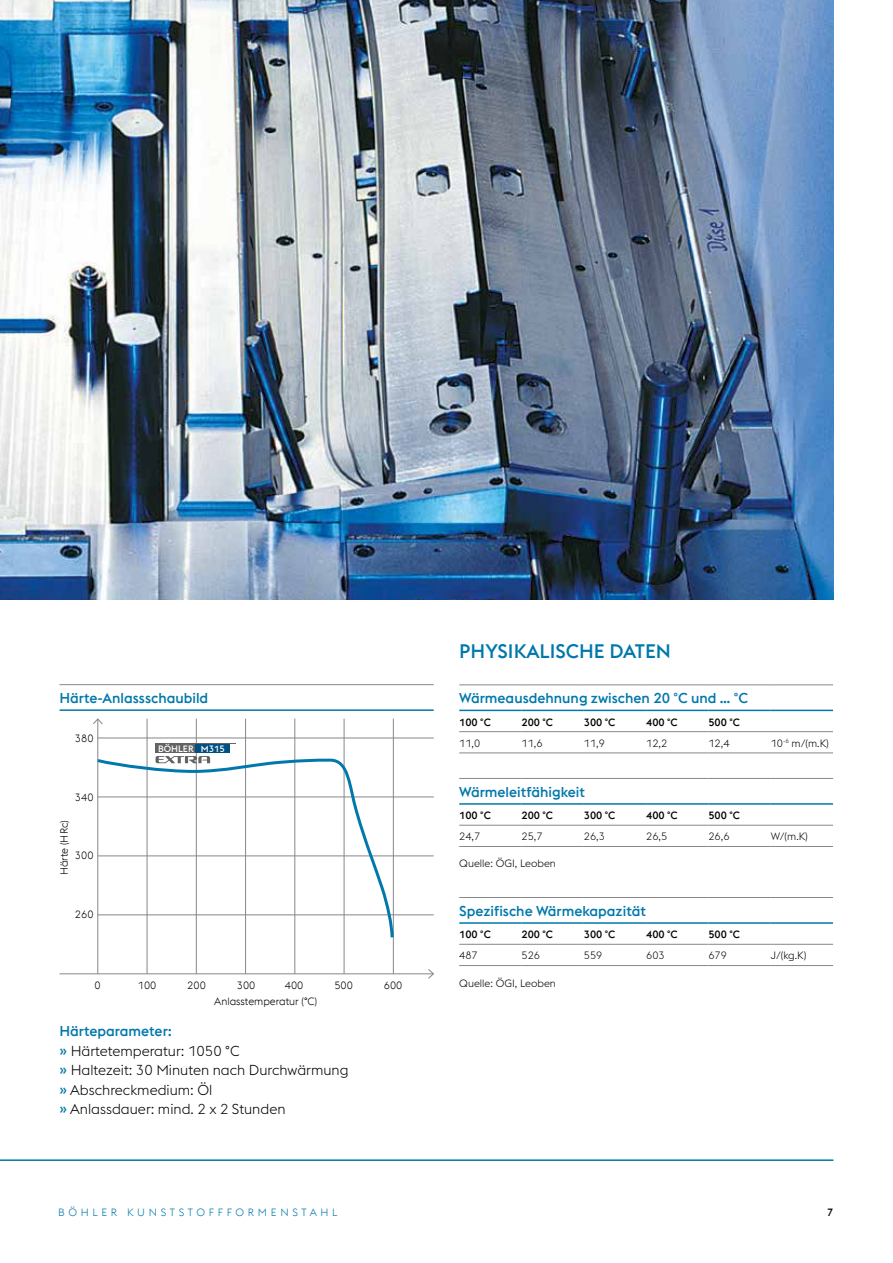
<style>
.page{position:relative;width:893px;height:1263px;background:#fff}
.page>*{position:absolute;margin:0;border:0;box-sizing:border-box;transform-origin:0 0}
.t1{font:500 19.5px "voestalpine";color:#0078ab}
.t2{font:300 14.25px/19.5px "voestalpine";color:#000}
.t3{font:500 14.25px "voestalpine";color:#0078ab}
.t4{font:300 10.5px "voestalpine";color:#000}
.t5{font:500 10.5px "voestalpine";color:#000}
.t6{font:300 10.5px "voestalpine";color:#000}
.t7{font:300 10.5px "voestalpine";letter-spacing:.35em;color:#0078ab}
.t8{font:500 9.15px "voestalpine";color:#fff}
.s1{font-weight:500;color:#0078ab}
</style>
<div class="page">
<hr style="left:0;top:1159px;width:833px;height:2px;background:#0078ab">
<img style="left:0;top:0;width:833px;height:600px">
<hr style="left:98px;top:719px;width:1px;height:255px;background:#878787">
<svg style="left:93px;top:718px;width:10px;height:6px"></svg>
<hr style="left:60px;top:973px;width:373px;height:1px;background:#878787">
<svg style="left:428px;top:969px;width:6px;height:10px"></svg>
<hr style="left:147px;top:719px;width:1px;height:255px;background:#878787">
<hr style="left:196px;top:719px;width:1px;height:255px;background:#878787">
<hr style="left:245px;top:719px;width:1px;height:255px;background:#878787">
<hr style="left:344px;top:719px;width:1px;height:255px;background:#878787">
<hr style="left:295px;top:719px;width:1px;height:255px;background:#878787">
<hr style="left:393px;top:719px;width:1px;height:255px;background:#878787">
<hr style="left:98px;top:738px;width:336px;height:1px;background:#878787">
<hr style="left:98px;top:797px;width:336px;height:1px;background:#878787">
<hr style="left:98px;top:914px;width:336px;height:1px;background:#878787">
<hr style="left:98px;top:856px;width:336px;height:1px;background:#878787">
<hr style="left:60px;top:709px;width:374px;height:2px;background:#0078ab">
<hr style="left:60px;top:684px;width:374px;height:1px;background:#878787">
<hr style="left:459px;top:710px;width:63px;height:1px;background:#0078ab">
<hr style="left:522px;top:710px;width:62px;height:1px;background:#0078ab">
<hr style="left:584px;top:710px;width:62px;height:1px;background:#0078ab">
<hr style="left:646px;top:710px;width:62px;height:1px;background:#0078ab">
<hr style="left:708px;top:710px;width:63px;height:1px;background:#0078ab">
<hr style="left:771px;top:710px;width:62px;height:1px;background:#0078ab">
<hr style="left:459px;top:731px;width:63px;height:1px;background:#878787">
<hr style="left:522px;top:731px;width:62px;height:1px;background:#878787">
<hr style="left:584px;top:731px;width:62px;height:1px;background:#878787">
<hr style="left:646px;top:731px;width:62px;height:1px;background:#878787">
<hr style="left:708px;top:731px;width:63px;height:1px;background:#878787">
<hr style="left:771px;top:731px;width:62px;height:1px;background:#878787">
<hr style="left:459px;top:753px;width:63px;height:1px;background:#878787">
<hr style="left:522px;top:753px;width:62px;height:1px;background:#878787">
<hr style="left:584px;top:753px;width:62px;height:1px;background:#878787">
<hr style="left:646px;top:753px;width:62px;height:1px;background:#878787">
<hr style="left:708px;top:753px;width:63px;height:1px;background:#878787">
<hr style="left:771px;top:753px;width:62px;height:1px;background:#878787">
<hr style="left:459px;top:685px;width:63px;height:1px;background:#878787">
<hr style="left:522px;top:685px;width:62px;height:1px;background:#878787">
<hr style="left:584px;top:685px;width:62px;height:1px;background:#878787">
<hr style="left:646px;top:685px;width:62px;height:1px;background:#878787">
<hr style="left:708px;top:685px;width:63px;height:1px;background:#878787">
<hr style="left:771px;top:685px;width:62px;height:1px;background:#878787">
<hr style="left:459px;top:803px;width:63px;height:2px;background:#0078ab">
<hr style="left:522px;top:803px;width:62px;height:2px;background:#0078ab">
<hr style="left:584px;top:803px;width:62px;height:2px;background:#0078ab">
<hr style="left:646px;top:803px;width:62px;height:2px;background:#0078ab">
<hr style="left:708px;top:803px;width:63px;height:2px;background:#0078ab">
<hr style="left:771px;top:803px;width:62px;height:2px;background:#0078ab">
<hr style="left:459px;top:825px;width:63px;height:1px;background:#878787">
<hr style="left:522px;top:825px;width:62px;height:1px;background:#878787">
<hr style="left:584px;top:825px;width:62px;height:1px;background:#878787">
<hr style="left:646px;top:825px;width:62px;height:1px;background:#878787">
<hr style="left:708px;top:825px;width:63px;height:1px;background:#878787">
<hr style="left:771px;top:825px;width:62px;height:1px;background:#878787">
<hr style="left:459px;top:846px;width:63px;height:1px;background:#878787">
<hr style="left:522px;top:846px;width:62px;height:1px;background:#878787">
<hr style="left:584px;top:846px;width:62px;height:1px;background:#878787">
<hr style="left:646px;top:846px;width:62px;height:1px;background:#878787">
<hr style="left:708px;top:846px;width:63px;height:1px;background:#878787">
<hr style="left:771px;top:846px;width:62px;height:1px;background:#878787">
<hr style="left:459px;top:778px;width:63px;height:1px;background:#878787">
<hr style="left:522px;top:778px;width:62px;height:1px;background:#878787">
<hr style="left:584px;top:778px;width:62px;height:1px;background:#878787">
<hr style="left:646px;top:778px;width:62px;height:1px;background:#878787">
<hr style="left:708px;top:778px;width:63px;height:1px;background:#878787">
<hr style="left:771px;top:778px;width:62px;height:1px;background:#878787">
<hr style="left:459px;top:922px;width:63px;height:2px;background:#0078ab">
<hr style="left:522px;top:922px;width:62px;height:2px;background:#0078ab">
<hr style="left:584px;top:922px;width:62px;height:2px;background:#0078ab">
<hr style="left:646px;top:922px;width:62px;height:2px;background:#0078ab">
<hr style="left:708px;top:922px;width:63px;height:2px;background:#0078ab">
<hr style="left:771px;top:922px;width:62px;height:2px;background:#0078ab">
<hr style="left:459px;top:944px;width:63px;height:1px;background:#878787">
<hr style="left:522px;top:944px;width:62px;height:1px;background:#878787">
<hr style="left:584px;top:944px;width:62px;height:1px;background:#878787">
<hr style="left:646px;top:944px;width:62px;height:1px;background:#878787">
<hr style="left:708px;top:944px;width:63px;height:1px;background:#878787">
<hr style="left:771px;top:944px;width:62px;height:1px;background:#878787">
<hr style="left:459px;top:965px;width:63px;height:1px;background:#878787">
<hr style="left:522px;top:965px;width:62px;height:1px;background:#878787">
<hr style="left:584px;top:965px;width:62px;height:1px;background:#878787">
<hr style="left:646px;top:965px;width:62px;height:1px;background:#878787">
<hr style="left:708px;top:965px;width:63px;height:1px;background:#878787">
<hr style="left:771px;top:965px;width:62px;height:1px;background:#878787">
<hr style="left:459px;top:897px;width:63px;height:1px;background:#878787">
<hr style="left:522px;top:897px;width:62px;height:1px;background:#878787">
<hr style="left:584px;top:897px;width:62px;height:1px;background:#878787">
<hr style="left:646px;top:897px;width:62px;height:1px;background:#878787">
<hr style="left:708px;top:897px;width:63px;height:1px;background:#878787">
<hr style="left:771px;top:897px;width:62px;height:1px;background:#878787">
<div style="left:155px;top:743px;width:81px;height:10px;background:#646363"></div>
<div style="left:195px;top:744px;width:35px;height:9px;background:#005081"></div>
<div style="left:230px;top:744px;width:5px;height:9px;background:#fff"></div>
<svg style="left:156px;top:756px;width:54px;height:1px"></svg>
<svg style="left:97px;top:757px;width:298px;height:183px"></svg>
<p class="t3" style="left:60px;top:689px;width:150px">Härte-Anlassschaubild</p>
<p class="t6" style="left:75px;top:732px;width:20px">380</p>
<p class="t6" style="left:75px;top:791px;width:20px">340</p>
<p class="t6" style="left:58px;top:875px;width:56px;rotate:-90deg">Härte (HRc)</p>
<p class="t6" style="left:75px;top:849px;width:20px">300</p>
<p class="t6" style="left:75px;top:908px;width:20px">260</p>
<p class="t8" style="left:158px;top:743px;width:68px">BÖHLER M315</p>
<p class="t6" style="left:95px;top:979px;width:8px">0</p>
<p class="t6" style="left:138px;top:979px;width:20px">100</p>
<p class="t6" style="left:187px;top:979px;width:20px">200</p>
<p class="t6" style="left:237px;top:979px;width:20px">300</p>
<p class="t6" style="left:285px;top:979px;width:20px">400</p>
<p class="t6" style="left:334px;top:979px;width:20px">500</p>
<p class="t6" style="left:384px;top:979px;width:20px">600</p>
<p class="t6" style="left:214px;top:995px;width:104px">Anlasstemperatur (°C)</p>
<p class="t2" style="left:60px;top:1021px;width:290px"><span class="s1">Härteparameter:<br>»</span> Härtetemperatur: 1050 °C<br><span class="s1">»</span> Haltezeit: 30 Minuten nach Durchwärmung <span class="s1">»</span> Abschreckmedium: Öl<br><span class="s1">»</span> Anlassdauer: mind. 2 x 2 Stunden</p>
<h1 class="t1" style="left:459px;top:639px;width:213px">PHYSIKALISCHE DATEN</h1>
<p class="t3" style="left:459px;top:689px;width:290px">Wärmeausdehnung zwischen 20 °C und … °C</p>
<p class="t5" style="left:459px;top:715px;width:33px">100 °C</p>
<p class="t5" style="left:522px;top:715px;width:33px">200 °C</p>
<p class="t5" style="left:584px;top:715px;width:33px">300 °C</p>
<p class="t5" style="left:646px;top:715px;width:33px">400 °C</p>
<p class="t5" style="left:708px;top:715px;width:33px">500 °C</p>
<p class="t4" style="left:459px;top:737px;width:23px">11,0</p>
<p class="t4" style="left:522px;top:737px;width:23px">11,6</p>
<p class="t4" style="left:584px;top:737px;width:23px">11,9</p>
<p class="t4" style="left:646px;top:737px;width:23px">12,2</p>
<p class="t4" style="left:708px;top:737px;width:23px">12,4</p>
<p class="t4" style="left:771px;top:737px;width:60px">10<sup>-6</sup> m/(m.K)</p>
<p class="t3" style="left:459px;top:783px;width:127px">Wärmeleitfähigkeit</p>
<p class="t5" style="left:459px;top:809px;width:33px">100 °C</p>
<p class="t5" style="left:522px;top:809px;width:33px">200 °C</p>
<p class="t5" style="left:584px;top:809px;width:33px">300 °C</p>
<p class="t5" style="left:646px;top:809px;width:33px">400 °C</p>
<p class="t5" style="left:708px;top:809px;width:33px">500 °C</p>
<p class="t4" style="left:459px;top:830px;width:23px">24,7</p>
<p class="t4" style="left:522px;top:830px;width:23px">25,7</p>
<p class="t4" style="left:584px;top:830px;width:23px">26,3</p>
<p class="t4" style="left:646px;top:830px;width:23px">26,5</p>
<p class="t4" style="left:708px;top:830px;width:23px">26,6</p>
<p class="t4" style="left:771px;top:830px;width:39px">W/(m.K)</p>
<p class="t4" style="left:459px;top:858px;width:98px">Quelle: ÖGI, Leoben</p>
<p class="t3" style="left:459px;top:902px;width:188px">Spezifische Wärmekapazität</p>
<p class="t5" style="left:459px;top:928px;width:33px">100 °C</p>
<p class="t5" style="left:522px;top:928px;width:33px">200 °C</p>
<p class="t5" style="left:584px;top:928px;width:33px">300 °C</p>
<p class="t5" style="left:646px;top:928px;width:33px">400 °C</p>
<p class="t5" style="left:708px;top:928px;width:33px">500 °C</p>
<p class="t4" style="left:459px;top:949px;width:20px">487</p>
<p class="t4" style="left:522px;top:949px;width:20px">526</p>
<p class="t4" style="left:584px;top:949px;width:20px">559</p>
<p class="t4" style="left:646px;top:949px;width:20px">603</p>
<p class="t4" style="left:708px;top:949px;width:20px">679</p>
<p class="t4" style="left:771px;top:949px;width:37px">J/(kg.K)</p>
<p class="t4" style="left:459px;top:977px;width:98px">Quelle: ÖGI, Leoben</p>
<p class="t7" style="left:58px;top:1206px;width:281px">BÖHLER KUNSTSTOFFFORMENSTAHL</p>
<p class="t5" style="left:827px;top:1205px;width:8px">7</p>
</div>
